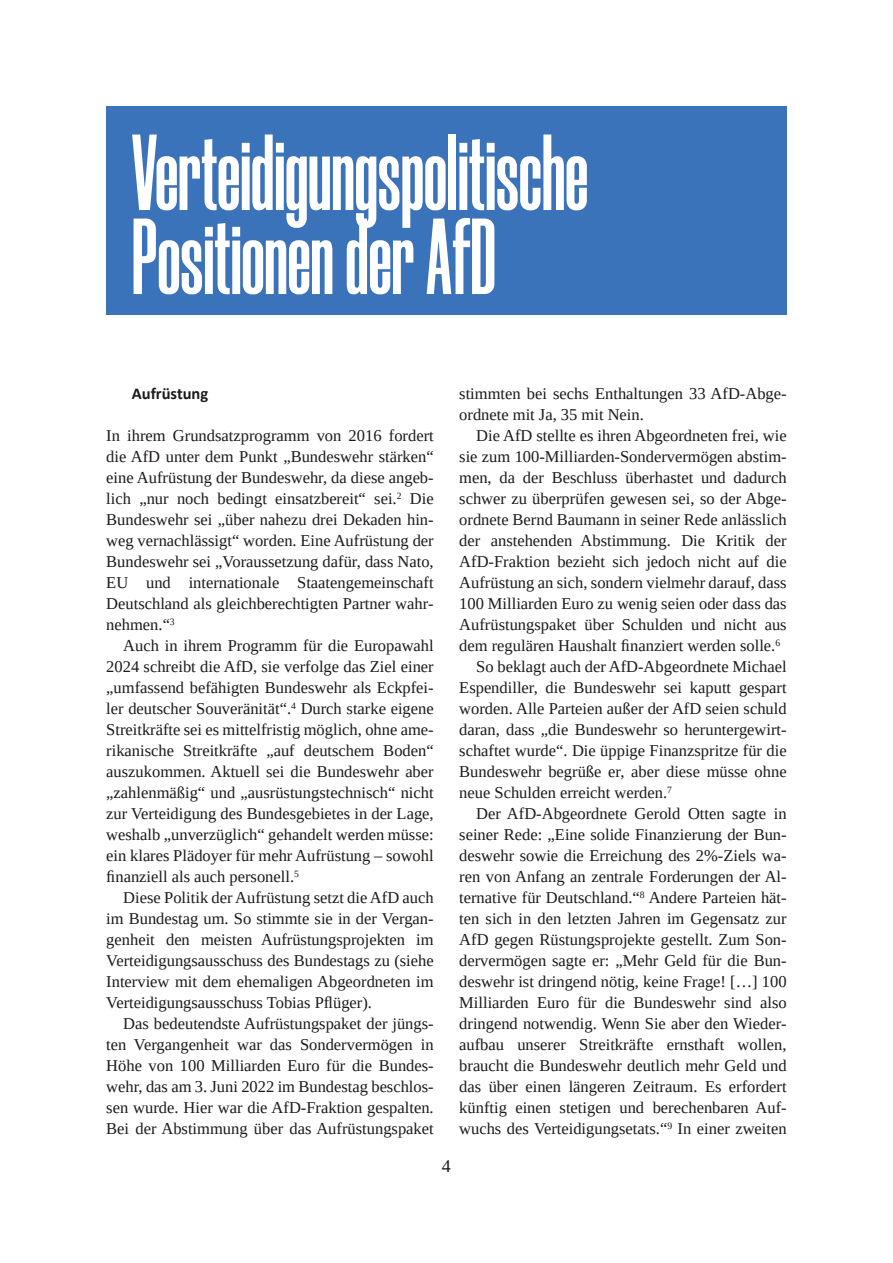
<style>
.page{position:relative;width:893px;height:1263px;background:#fff}
.page>*{position:absolute;margin:0;border:0;box-sizing:border-box;transform-origin:0 0}
.t1{font:700 108px "Morganite";color:#fff}
.t2{font:18px "Liberation Serif";color:#1d1a18}
.t3{font:16.5px "Liberation Serif";color:#1d1a18}
.t4{font:700 16.5px "Calibri";color:#1d1a18}
.t5{font:9.6px "Liberation Serif";color:#1d1a18}
</style>
<div class="page">
<div style="left:106px;top:106px;width:681px;height:209px;background:#3b73ba"></div>
<p class="t1" style="left:132px;top:129px;width:458px">Verteidigungspolitische</p>
<p class="t1" style="left:132px;top:213px;width:366px">Positionen der AfD</p>
<p class="t4" style="left:132px;top:387px;width:78px">Aufrüstung</p>
<p class="t3" style="left:106px;top:430px;width:329px">In ihrem Grundsatzprogramm von 2016 fordert</p>
<p class="t3" style="left:106px;top:451px;width:329px">die AfD unter dem Punkt „Bundeswehr stärken“</p>
<p class="t3" style="left:106px;top:472px;width:329px">eine Aufrüstung der Bundeswehr, da diese angeb-</p>
<p class="t3" style="left:106px;top:493px;width:292px">lich „nur noch bedingt einsatzbereit“ sei.</p>
<p class="t5" style="left:397px;top:492px;width:6px">2</p>
<p class="t3" style="left:410px;top:493px;width:25px">Die</p>
<p class="t3" style="left:106px;top:514px;width:329px">Bundeswehr sei „über nahezu drei Dekaden hin-</p>
<p class="t3" style="left:106px;top:535px;width:329px">weg vernachlässigt“ worden. Eine Aufrüstung der</p>
<p class="t3" style="left:106px;top:556px;width:329px">Bundeswehr sei „Voraussetzung dafür, dass Nato,</p>
<p class="t3" style="left:106px;top:577px;width:329px">EU und internationale Staatengemeinschaft</p>
<p class="t3" style="left:106px;top:598px;width:329px">Deutschland als gleichberechtigten Partner wahr-</p>
<p class="t3" style="left:106px;top:619px;width:65px">nehmen.“</p>
<p class="t5" style="left:170px;top:618px;width:6px">3</p>
<p class="t3" style="left:123px;top:640px;width:312px">Auch in ihrem Programm für die Europawahl</p>
<p class="t3" style="left:106px;top:661px;width:329px">2024 schreibt die AfD, sie verfolge das Ziel einer</p>
<p class="t3" style="left:106px;top:682px;width:329px">„umfassend befähigten Bundeswehr als Eckpfei-</p>
<p class="t3" style="left:106px;top:703px;width:186px">ler deutscher Souveränität“.</p>
<p class="t5" style="left:291px;top:702px;width:6px">4</p>
<p class="t3" style="left:301px;top:703px;width:135px">Durch starke eigene</p>
<p class="t3" style="left:106px;top:724px;width:329px">Streitkräfte sei es mittelfristig möglich, ohne ame-</p>
<p class="t3" style="left:106px;top:745px;width:329px">rikanische Streitkräfte „auf deutschem Boden“</p>
<p class="t3" style="left:106px;top:766px;width:329px">auszukommen. Aktuell sei die Bundeswehr aber</p>
<p class="t3" style="left:106px;top:787px;width:329px">„zahlenmäßig“ und „ausrüstungstechnisch“ nicht</p>
<p class="t3" style="left:106px;top:808px;width:329px">zur Verteidigung des Bundesgebietes in der Lage,</p>
<p class="t3" style="left:106px;top:829px;width:329px">weshalb „unverzüglich“ gehandelt werden müsse:</p>
<p class="t3" style="left:106px;top:850px;width:329px">ein klares Plädoyer für mehr Aufrüstung – sowohl</p>
<p class="t3" style="left:106px;top:871px;width:189px">finanziell als auch personell.</p>
<p class="t5" style="left:294px;top:870px;width:6px">5</p>
<p class="t3" style="left:123px;top:892px;width:312px">Diese Politik der Aufrüstung setzt die AfD auch</p>
<p class="t3" style="left:106px;top:913px;width:329px">im Bundestag um. So stimmte sie in der Vergan-</p>
<p class="t3" style="left:106px;top:934px;width:329px">genheit den meisten Aufrüstungsprojekten im</p>
<p class="t3" style="left:106px;top:955px;width:329px">Verteidigungsausschuss des Bundestags zu (siehe</p>
<p class="t3" style="left:106px;top:976px;width:329px">Interview mit dem ehemaligen Abgeordneten im</p>
<p class="t3" style="left:106px;top:997px;width:267px">Verteidigungsausschuss Tobias Pflüger).</p>
<p class="t3" style="left:123px;top:1018px;width:312px">Das bedeutendste Aufrüstungspaket der jüngs-</p>
<p class="t3" style="left:106px;top:1039px;width:329px">ten Vergangenheit war das Sondervermögen in</p>
<p class="t3" style="left:106px;top:1060px;width:329px">Höhe von 100 Milliarden Euro für die Bundes-</p>
<p class="t3" style="left:106px;top:1081px;width:329px">wehr, das am 3. Juni 2022 im Bundestag beschlos-</p>
<p class="t3" style="left:106px;top:1102px;width:329px">sen wurde. Hier war die AfD-Fraktion gespalten.</p>
<p class="t3" style="left:106px;top:1123px;width:329px">Bei der Abstimmung über das Aufrüstungspaket</p>
<p class="t3" style="left:459px;top:388px;width:329px">stimmten bei sechs Enthaltungen 33 AfD-Abge-</p>
<p class="t3" style="left:459px;top:409px;width:186px">ordnete mit Ja, 35 mit Nein.</p>
<p class="t3" style="left:476px;top:430px;width:312px">Die AfD stellte es ihren Abgeordneten frei, wie</p>
<p class="t3" style="left:459px;top:451px;width:329px">sie zum 100-Milliarden-Sondervermögen abstim-</p>
<p class="t3" style="left:459px;top:472px;width:329px">men, da der Beschluss überhastet und dadurch</p>
<p class="t3" style="left:459px;top:493px;width:329px">schwer zu überprüfen gewesen sei, so der Abge-</p>
<p class="t3" style="left:459px;top:514px;width:329px">ordnete Bernd Baumann in seiner Rede anlässlich</p>
<p class="t3" style="left:459px;top:535px;width:329px">der anstehenden Abstimmung. Die Kritik der</p>
<p class="t3" style="left:459px;top:556px;width:329px">AfD-Fraktion bezieht sich jedoch nicht auf die</p>
<p class="t3" style="left:459px;top:577px;width:329px">Aufrüstung an sich, sondern vielmehr darauf, dass</p>
<p class="t3" style="left:459px;top:598px;width:329px">100 Milliarden Euro zu wenig seien oder dass das</p>
<p class="t3" style="left:459px;top:619px;width:329px">Aufrüstungspaket über Schulden und nicht aus</p>
<p class="t3" style="left:459px;top:640px;width:318px">dem regulären Haushalt finanziert werden solle.</p>
<p class="t5" style="left:775px;top:639px;width:6px">6</p>
<p class="t3" style="left:476px;top:661px;width:312px">So beklagt auch der AfD-Abgeordnete Michael</p>
<p class="t3" style="left:459px;top:682px;width:329px">Espendiller, die Bundeswehr sei kaputt gespart</p>
<p class="t3" style="left:459px;top:703px;width:329px">worden. Alle Parteien außer der AfD seien schuld</p>
<p class="t3" style="left:459px;top:724px;width:329px">daran, dass „die Bundeswehr so heruntergewirt-</p>
<p class="t3" style="left:459px;top:745px;width:329px">schaftet wurde“. Die üppige Finanzspritze für die</p>
<p class="t3" style="left:459px;top:766px;width:329px">Bundeswehr begrüße er, aber diese müsse ohne</p>
<p class="t3" style="left:459px;top:787px;width:209px">neue Schulden erreicht werden.</p>
<p class="t5" style="left:667px;top:786px;width:6px">7</p>
<p class="t3" style="left:476px;top:808px;width:312px">Der AfD-Abgeordnete Gerold Otten sagte in</p>
<p class="t3" style="left:459px;top:829px;width:329px">seiner Rede: „Eine solide Finanzierung der Bun-</p>
<p class="t3" style="left:459px;top:850px;width:329px">deswehr sowie die Erreichung des 2%-Ziels wa-</p>
<p class="t3" style="left:459px;top:871px;width:329px">ren von Anfang an zentrale Forderungen der Al-</p>
<p class="t3" style="left:459px;top:892px;width:182px">ternative für Deutschland.“</p>
<p class="t5" style="left:640px;top:891px;width:6px">8</p>
<p class="t3" style="left:649px;top:892px;width:140px">Andere Parteien hät-</p>
<p class="t3" style="left:459px;top:913px;width:329px">ten sich in den letzten Jahren im Gegensatz zur</p>
<p class="t3" style="left:459px;top:934px;width:329px">AfD gegen Rüstungsprojekte gestellt. Zum Son-</p>
<p class="t3" style="left:459px;top:955px;width:329px">dervermögen sagte er: „Mehr Geld für die Bun-</p>
<p class="t3" style="left:459px;top:976px;width:329px">deswehr ist dringend nötig, keine Frage! […] 100</p>
<p class="t3" style="left:459px;top:997px;width:329px">Milliarden Euro für die Bundeswehr sind also</p>
<p class="t3" style="left:459px;top:1018px;width:329px">dringend notwendig. Wenn Sie aber den Wieder-</p>
<p class="t3" style="left:459px;top:1039px;width:329px">aufbau unserer Streitkräfte ernsthaft wollen,</p>
<p class="t3" style="left:459px;top:1060px;width:329px">braucht die Bundeswehr deutlich mehr Geld und</p>
<p class="t3" style="left:459px;top:1081px;width:329px">das über einen längeren Zeitraum. Es erfordert</p>
<p class="t3" style="left:459px;top:1102px;width:329px">künftig einen stetigen und berechenbaren Auf-</p>
<p class="t3" style="left:459px;top:1123px;width:210px">wuchs des Verteidigungsetats.“</p>
<p class="t5" style="left:667px;top:1122px;width:6px">9</p>
<p class="t3" style="left:678px;top:1123px;width:111px">In einer zweiten</p>
<p class="t2" style="left:442px;top:1160px;width:10px">4</p>
</div>
